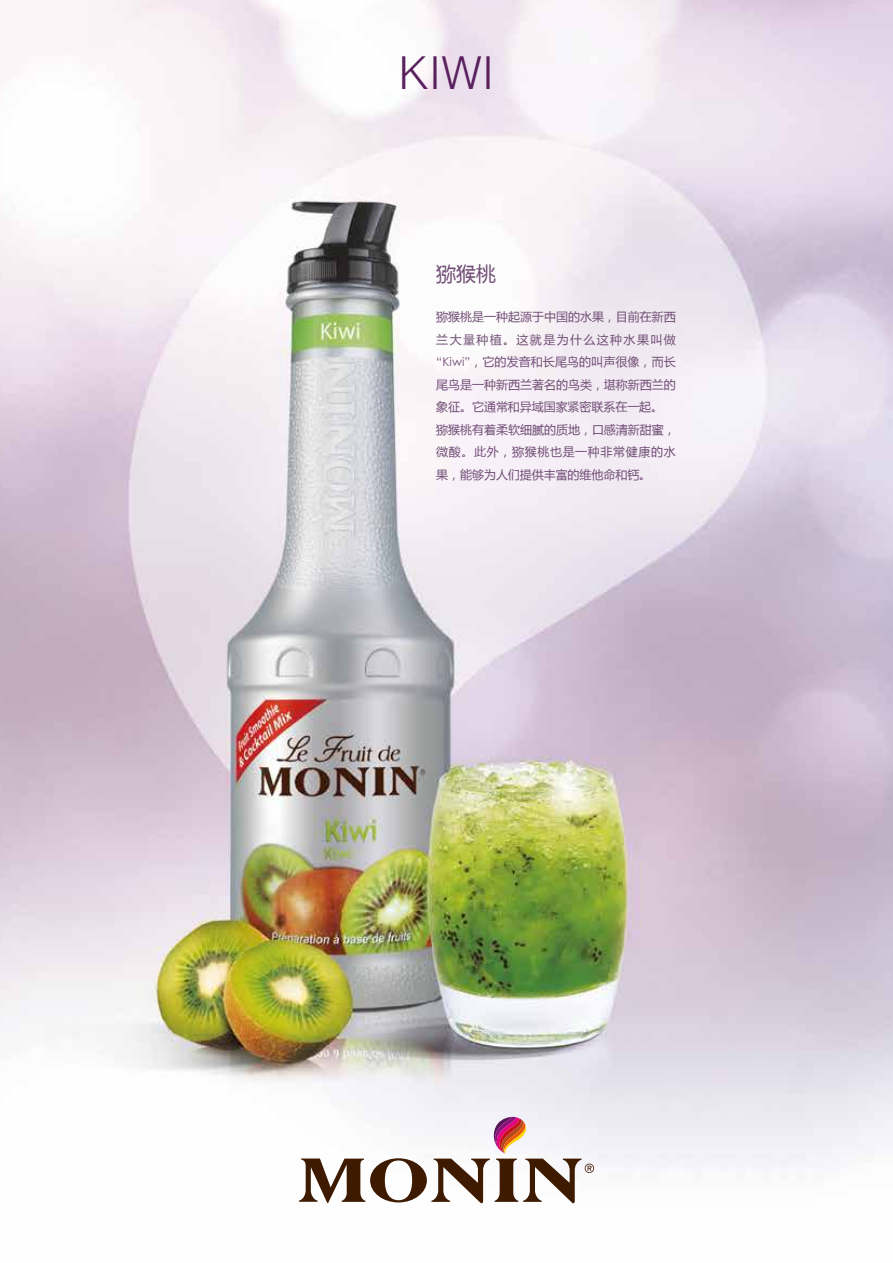
<style>
.page{position:relative;width:893px;height:1263px;background:#fff}
.page>*{position:absolute;margin:0;border:0;box-sizing:border-box;transform-origin:0 0}
.t1{font:300 45.45px "Helvetica";color:#59205e}
.t2{font:19.95px "Microsoft Ya Hei";color:#724f77}
.t3{font:12px/22.5px "Microsoft Ya Hei";color:#724f77}
.s1{font-family:"Century Gothic"}
</style>
<div class="page">
<img style="left:0;top:0;width:893px;height:1204px">
<svg style="left:299px;top:1117px;width:295px;height:86px"></svg>
<h1 class="t1" style="left:398px;top:35px;width:98px">KIWI</h1>
<h2 class="t2" style="left:436px;top:261px;width:62px">猕猴桃</h2>
<p class="t3" style="left:436px;top:305px;width:241px">猕猴桃是一种起源于中国的水果，目前在新西兰大量种植。这就是为什么这种水果叫做<span class="s1">“Kiwi”</span>，它的发音和长尾鸟的叫声很像，而长尾鸟是一种新西兰著名的鸟类，堪称新西兰的象征。它通常和异域国家紧密联系在一起。猕猴桃有着柔软细腻的质地，口感清新甜蜜，微酸。此外，猕猴桃也是一种非常健康的水果，能够为人们提供丰富的维他命和钙。</p>
</div>
